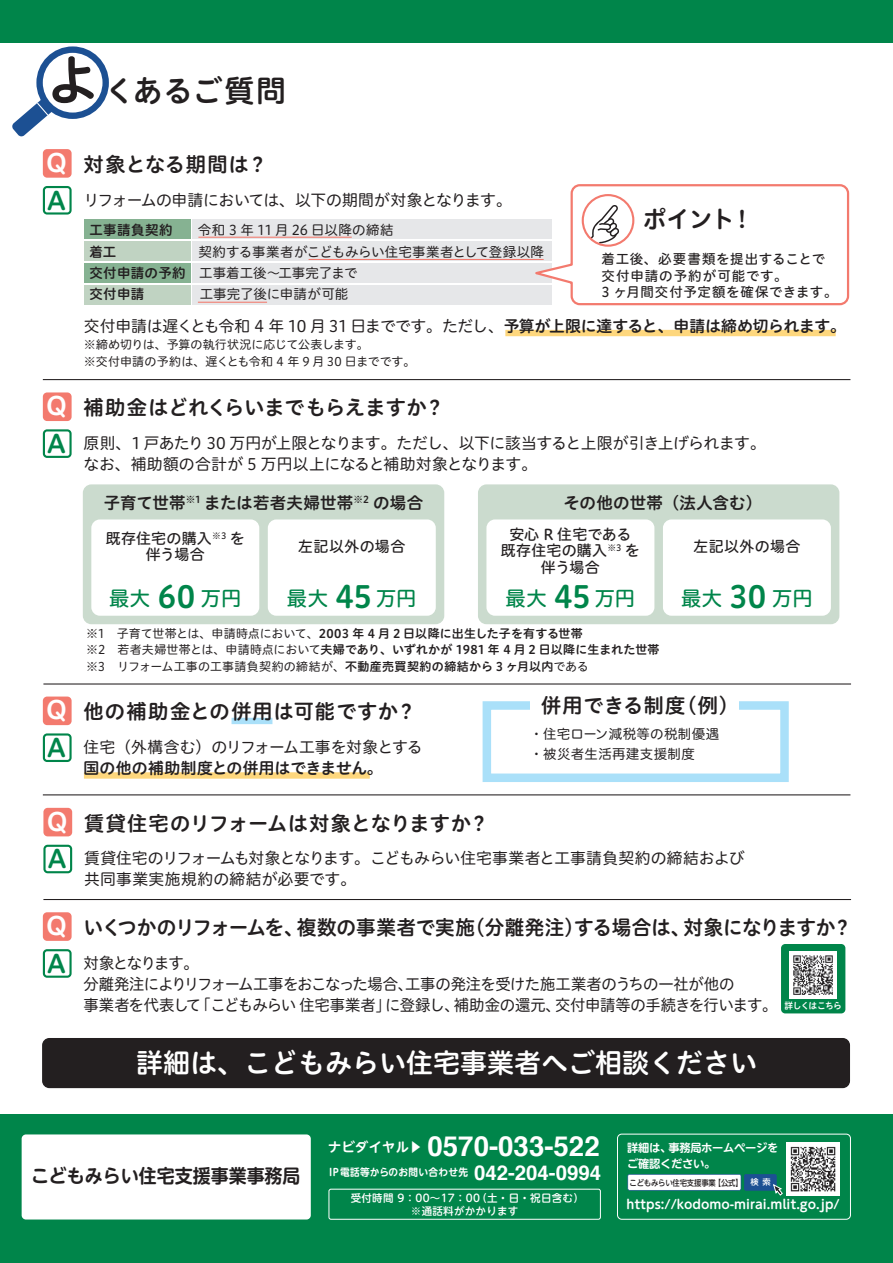
<style>
.page{position:relative;width:893px;height:1263px;background:#fff}
.page>*{position:absolute;margin:0;border:0;box-sizing:border-box;transform-origin:0 0}
.t1{font:30px "Hiragino UD Sans R Std N W6";letter-spacing:.015em;color:#231f20}
.t2{font:700 27.6px "Helvetica";color:#fff}
.t3{font:27px "Hiragino UD Sans R Std N W6";color:#fff}
.t4{font:25.5px "Hiragino UD Sans R Std N W6";color:#fff}
.t5{font:25.5px "Hiragino UD Sans R Std N W6";color:#00854a}
.t6{font:24px "Hiragino UD Sans R Std N W6";color:#231f20}
.t7{font:20.4px "Hiragino UD Sans R Std N W5";letter-spacing:.01em;color:#00854a}
.t8{font:20.25px "Hiragino UD Sans R Std N W6";letter-spacing:-.02em;color:#231f20}
.t9{font:20.25px "Hiragino UD Sans R Std N W6";letter-spacing:.005em;color:#231f20}
.t10{font:20.25px "Hiragino UD Sans R Std N W6";letter-spacing:.045em;color:#231f20}
.t11{font:20.25px "Hiragino UD Sans R Std N W6";letter-spacing:.025em;color:#231f20}
.t12{font:20.25px "Hiragino UD Sans R Std N W6";letter-spacing:.035em;color:#231f20}
.t13{font:700 18.9px "UD Shin M Go Pro De";color:#231f20;scale:.95 1}
.t14{font:16.5px "Hiragino UD Sans R Std N W6";letter-spacing:.005em;color:#231f20}
.t15{font:15.9px/21.1px "Hiragino UD Sans R Std N W4";letter-spacing:-.025em;color:#231f20}
.t16{font:15.9px/21.1px "Hiragino UD Sans R Std N W4";color:#231f20}
.t17{font:15.9px "Hiragino UD Sans R Std N W6";letter-spacing:.005em;color:#231f20}
.t18{font:15px/16.5px "Hiragino UD Sans R Std N W5";letter-spacing:.01em;color:#231f20;text-align:center}
.t19{font:13.5px/21.5px "Hiragino UD Sans R Std N W4";letter-spacing:.015em;color:#231f20}
.t20{font:13.5px/16.5px "Hiragino UD Sans R Std N W5";letter-spacing:.05em;color:#231f20}
.t21{font:13.5px/21.5px "Hiragino UD Sans R Std N W6";letter-spacing:.025em;color:#231f20}
.t22{font:700 12.45px "UD Shin M Go Pro De";color:#fff}
.t23{font:12px/16.5px "Hiragino UD Sans R Std N W4";letter-spacing:.005em;color:#231f20}
.t24{font:12px/16.5px "Hiragino UD Sans R Std N W6";letter-spacing:.015em;color:#231f20}
.t25{font:700 11.25px/16.4px "UD Shin M Go Pro De";letter-spacing:-.025em;color:#fff}
.t26{font:500 10.5px/13px "UD Shin M Go Pro";letter-spacing:.025em;color:#fff;text-align:center}
.t27{font:700 10.2px "UD Shin M Go Pro De";letter-spacing:.03em;color:#fff;scale:.95 1}
.t28{font:9px "Hiragino UD Sans R Std N W6";letter-spacing:-.07em;color:#fff}
.t29{font:500 8.25px "UD Shin M Go Pro";letter-spacing:-.025em;color:#231f20;scale:.89 1}
.s1{font-size:54px}
.s2{font-family:"Hiragino UD Sans R Std N W6"}
.s3{font-family:"Hiragino UD Sans R Std N W6";font-size:30.45px}
.s4{font-family:"Hiragino UD Sans R Std N W4"}
.s5{font-size:25.5px;color:#fff}
.s6{font-family:"Hiragino UD Sans R Std N W6";font-size:25.5px;color:#00854a}
.s7{font-family:"Helvetica";font-size:20.4px}
.s8{color:#fff}
</style>
<div class="page">
<div style="left:0;top:1115px;width:893px;height:148px;background:#00854a"></div>
<div style="left:617px;top:1134px;width:234px;height:86px;border:1px solid #fff;border-radius:4px"></div>
<div style="left:22px;top:1134px;width:289px;height:85px;background:#fff;border-radius:4px"></div>
<div style="left:329px;top:1189px;width:272px;height:30px;border:1px solid #fff;border-radius:2px"></div>
<svg style="left:627px;top:1174px;width:156px;height:22px"></svg>
<img style="left:786px;top:1142px;width:54px;height:53px">
<div style="left:0;top:0;width:893px;height:43px;background:#00854a"></div>
<div style="left:43px;top:808px;width:29px;height:28px;background:#f37a6e;border-radius:4px"></div>
<svg style="left:43px;top:845px;width:29px;height:28px"></svg>
<div style="left:43px;top:149px;width:29px;height:29px;background:#f37a6e;border-radius:4px"></div>
<svg style="left:43px;top:186px;width:29px;height:29px"></svg>
<div style="left:505px;top:330px;width:331px;height:6px;background:#fed77d"></div>
<div style="left:43px;top:392px;width:29px;height:29px;background:#f37a6e;border-radius:4px"></div>
<svg style="left:43px;top:429px;width:29px;height:29px"></svg>
<div style="left:43px;top:912px;width:29px;height:29px;background:#f37a6e;border-radius:4px"></div>
<svg style="left:43px;top:949px;width:29px;height:29px"></svg>
<div style="left:43px;top:696px;width:29px;height:29px;background:#f37a6e;border-radius:4px"></div>
<svg style="left:43px;top:733px;width:29px;height:29px"></svg>
<div style="left:232px;top:718px;width:40px;height:6px;background:#aae0f9"></div>
<div style="left:84px;top:772px;width:286px;height:7px;background:#fed77d"></div>
<hr style="left:43px;top:899px;width:808px;height:1px;background:#231f20">
<hr style="left:43px;top:379px;width:807px;height:1px;background:#231f20">
<hr style="left:43px;top:794px;width:807px;height:1px;background:#231f20">
<hr style="left:43px;top:683px;width:808px;height:1px;background:#231f20">
<div style="left:42px;top:1038px;width:808px;height:50px;background:#231f20;border-radius:7px"></div>
<div style="left:36px;top:46px;width:73px;height:73px;border:6px solid #1c5093;border-radius:50%"></div>
<svg style="left:12px;top:99px;width:41px;height:38px"></svg>
<div style="left:84px;top:219px;width:106px;height:20px;background:#86b292"></div>
<div style="left:84px;top:241px;width:106px;height:20px;background:#c0d3c2"></div>
<div style="left:84px;top:263px;width:106px;height:20px;background:#86b292"></div>
<div style="left:84px;top:285px;width:106px;height:20px;background:#c0d3c2"></div>
<div style="left:193px;top:219px;width:359px;height:20px;background:#e6e7e9"></div>
<div style="left:193px;top:241px;width:359px;height:20px;background:#e6e7e9"></div>
<div style="left:193px;top:263px;width:359px;height:20px;background:#e6e7e9"></div>
<div style="left:193px;top:285px;width:359px;height:20px;background:#e6e7e9"></div>
<hr style="left:198px;top:237px;width:154px;height:1px;background:#f37a6e">
<hr style="left:309px;top:259px;width:235px;height:1px;background:#f37a6e">
<hr style="left:198px;top:302px;width:69px;height:1px;background:#f37a6e">
<svg style="left:535px;top:184px;width:315px;height:122px"></svg>
<div style="left:582px;top:194px;width:52px;height:53px;border:2px solid #f37a6e;border-radius:50%"></div>
<div style="left:83px;top:484px;width:361px;height:140px;background:#cbdbce;border-radius:9px"></div>
<div style="left:91px;top:519px;width:168px;height:97px;background:#fff;border-radius:9px"></div>
<div style="left:268px;top:519px;width:168px;height:97px;background:#fff;border-radius:9px"></div>
<div style="left:478px;top:484px;width:361px;height:140px;background:#cbdbce;border-radius:9px"></div>
<div style="left:486px;top:519px;width:168px;height:97px;background:#fff;border-radius:9px"></div>
<div style="left:663px;top:519px;width:168px;height:97px;background:#fff;border-radius:9px"></div>
<div style="left:483px;top:701px;width:306px;height:81px;border:9px solid #aae0f9"></div>
<div style="left:530px;top:692px;width:208px;height:28px;background:#fff"></div>
<div style="left:781px;top:944px;width:64px;height:69px;background:#00854a;border-radius:4px"></div>
<img style="left:790px;top:952px;width:47px;height:47px">
<h1 class="t1" style="left:45px;top:67px;width:242px"><span class="s1">よ</span>くあるご質問</h1>
<h3 class="t4" style="left:46px;top:143px;width:23px">Q</h3>
<h3 class="t5" style="left:47px;top:181px;width:20px">A</h3>
<p class="t12" style="left:84px;top:149px;width:186px">対象となる期間は？</p>
<p class="t15" style="left:84px;top:188px;width:430px">リフォームの申請においては、以下の期間が対象となります。</p>
<p class="t21" style="left:89px;top:218px;width:98px">工事請負契約着工<br>交付申請の予約交付申請</p>
<p class="t19" style="left:198px;top:218px;width:348px">令和 3 年 11 月 26 日以降の締結<br>契約する事業者がこどもみらい住宅事業者として登録以降工事着工後～工事完了まで<br>工事完了後に申請が可能</p>
<h3 class="t6" style="left:643px;top:201px;width:113px">ポイント！</h3>
<p class="t20" style="left:602px;top:250px;width:237px">着工後、必要書類を提出することで交付申請の予約が可能です。<br>3 ヶ月間交付予定額を確保できます。</p>
<h3 class="t4" style="left:46px;top:386px;width:23px">Q</h3>
<h3 class="t5" style="left:47px;top:424px;width:20px">A</h3>
<h3 class="t4" style="left:46px;top:690px;width:23px">Q</h3>
<h3 class="t5" style="left:47px;top:728px;width:20px">A</h3>
<p class="t15" style="left:84px;top:314px;width:764px">交付申請は遅くとも令和 4 年 10 月 31 日までです。ただし、<span class="s2">予算が上限に達すると、申請は締め切られます。</span></p>
<p class="t23" style="left:84px;top:336px;width:333px">※締め切りは、予算の執行状況に応じて公表します。<br>※交付申請の予約は、遅くとも令和 4 年 9 月 30 日までです。</p>
<p class="t9" style="left:84px;top:392px;width:363px">補助金はどれくらいまでもらえますか？</p>
<p class="t15" style="left:84px;top:432px;width:684px">原則、1 戸あたり 30 万円が上限となります。ただし、以下に該当すると上限が引き上げられます。なお、補助額の合計が 5 万円以上になると補助対象となります。</p>
<p class="t14" style="left:104px;top:490px;width:321px">子育て世帯<sup>※1</sup> または若者夫婦世帯<sup>※2</sup> の場合</p>
<p class="t18" style="left:106px;top:529px;width:140px">既存住宅の購入<sup>※3</sup> を伴う場合</p>
<p class="t7" style="left:109px;top:583px;width:134px">最大 <span class="s3">60</span> 万円</p>
<p class="t18" style="left:298px;top:538px;width:109px">左記以外の場合</p>
<p class="t7" style="left:287px;top:583px;width:131px">最大 <span class="s3">45</span> 万円</p>
<p class="t14" style="left:563px;top:490px;width:200px">その他の世帯（法人含む）</p>
<p class="t18" style="left:501px;top:525px;width:140px">安心 R 住宅である既存住宅の購入<sup>※3</sup> を伴う場合</p>
<p class="t7" style="left:506px;top:583px;width:131px">最大 <span class="s3">45</span> 万円</p>
<p class="t18" style="left:693px;top:538px;width:109px">左記以外の場合</p>
<p class="t7" style="left:681px;top:583px;width:133px">最大 <span class="s3">30</span> 万円</p>
<p class="t24" style="left:86px;top:624px;width:575px"><span class="s4">※1　子育て世帯とは、申請時点において、</span>2003 年 4 月 2 日以降に出生した子を有する世帯<br><span class="s4">※2　若者夫婦世帯とは、申請時点において</span>夫婦であり、いずれかが 1981 年 4 月 2 日以降に生まれた世帯</p>
<p class="t23" style="left:86px;top:657px;width:504px">※3　リフォーム工事の工事請負契約の締結が、<span class="s2">不動産売買契約の締結から 3 ヶ月以内</span>である</p>
<p class="t10" style="left:84px;top:696px;width:334px">他の補助金との併用は可能ですか？</p>
<p class="t15" style="left:84px;top:736px;width:341px">住宅（外構含む）のリフォーム工事を対象とする</p>
<p class="t17" style="left:84px;top:756px;width:301px">国の他の補助制度との併用はできません。</p>
<p class="t11" style="left:541px;top:690px;width:199px">併用できる制度（例）</p>
<p class="t19" style="left:530px;top:723px;width:191px;line-height:19.5px">・住宅ローン減税等の税制優遇・被災者生活再建支援制度</p>
<p class="t9" style="left:46px;top:807px;width:444px"><span class="s5">Q</span> 賃貸住宅のリフォームは対象となりますか？</p>
<p class="t16" style="left:84px;top:847px;width:662px;text-indent:-36px"><span class="s6">A</span> 賃貸住宅のリフォームも対象となります。こどもみらい住宅事業者と工事請負契約の締結および共同事業実施規約の締結が必要です。</p>
<h3 class="t4" style="left:46px;top:906px;width:23px">Q</h3>
<h3 class="t5" style="left:47px;top:944px;width:20px">A</h3>
<p class="t8" style="left:84px;top:912px;width:770px">いくつかのリフォームを、複数の事業者で実施（分離発注）する場合は、対象になりますか？</p>
<p class="t15" style="left:84px;top:951px;width:695px">対象となります。<br>分離発注によりリフォーム工事をおこなった場合、工事の発注を受けた施工業者のうちの一社が他の<br>事業者を代表して「こどもみらい 住宅事業者」に登録し、補助金の還元、交付申請等の手続きを行います。</p>
<p class="t28" style="left:784px;top:999px;width:59px">詳しくはこちら</p>
<h3 class="t3" style="left:136px;top:1042px;width:623px">詳細は、こどもみらい住宅事業者へご相談ください</h3>
<h2 class="t2" style="left:328px;top:1124px;width:273px"><sup>ナビダイヤル▶</sup> 0570-033-522</h2>
<p class="t25" style="left:627px;top:1139px;width:153px">詳細は、事務局ホームページをご確認ください。</p>
<p class="t13" style="left:31px;top:1160px;width:285px">こどもみらい住宅支援事業事務局</p>
<p class="t27" style="left:329px;top:1163px;width:288px">IP電話等からのお問い合わせ先 <span class="s7">042-204-0994</span></p>
<p class="t26" style="left:351px;top:1191px;width:235px">受付時間 9：00～17：00（土・日・祝日含む）※通話料がかかります</p>
<p class="t22" style="left:626px;top:1194px;width:215px">https://kodomo-mirai.mlit.go.jp/</p>
<p class="t29" style="left:629px;top:1176px;width:160px">こどもみらい住宅支援事業【公式】 <span class="s8">検 索</span></p>
</div>
